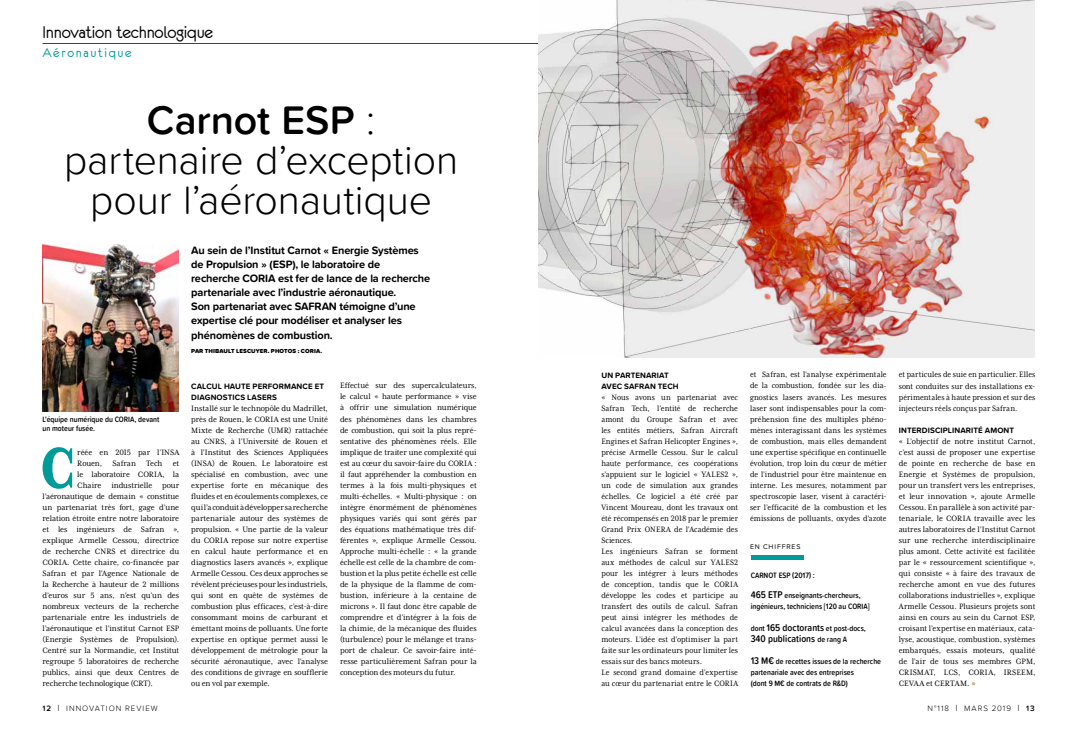
<style>
.page{position:relative;width:1078px;height:738px;background:#fff}
.page>*{position:absolute;margin:0;border:0;box-sizing:border-box;transform-origin:0 0}
.t1{font:800 65.5px "Mrs Eaves XL Serif Nar OT";color:#009a98;scale:.89 1}
.t2{font:300 41px/40px "Proxima Soft";letter-spacing:-.005em;color:#000;text-align:center}
.t3{font:21px "Mrs Eaves XL Serif Nar OT";color:#cdb181}
.t4{font:19px "Eurofurenceregular";letter-spacing:-.01em;color:#000}
.t5{font:14px "Eurofurenceregular";letter-spacing:.125em;color:#009a98}
.t6{font:700 11px/14px "Proxima Soft";letter-spacing:-.01em;color:#000}
.t7{font:600 10px "Proxima Soft Cond";color:#000}
.t8{font:9px/11px "Mrs Eaves XL Serif Nar OT";letter-spacing:-.005em;color:#000;text-align:justify}
.t9{font:9px/11px "Mrs Eaves XL Serif Nar OT";letter-spacing:-.005em;color:#000;text-align:justify;scale:.96 1}
.t10{font:600 8px/11px "Proxima Soft Cond";color:#000}
.t11{font:700 8px/11px "Proxima Soft";letter-spacing:.01em;color:#000}
.t12{font:300 8px "Proxima Soft";letter-spacing:.12em;color:#000}
.t13{font:7px "Proxima Soft";letter-spacing:.12em;color:#000}
.t14{font:900 6px "Proxima Soft";letter-spacing:.01em;color:#000}
.s1{font-weight:600}
.s2{font-family:"Dax Condensed"}
.s3{font-size:10px}
.s4{font-size:8px}
</style>
<div class="page">
<hr style="left:43px;top:43px;width:991px;height:1px;background:#3d416a">
<img style="left:538px;top:0;width:496px;height:357px">
<img style="left:43px;top:245px;width:135px;height:166px">
<hr style="left:750px;top:555px;width:53px;height:4px;background:#009a98">
<h3 class="t4" style="left:43px;top:22px;width:172px">Innovation technologique</h3>
<h3 class="t5" style="left:43px;top:45px;width:90px">Aéronautique</h3>
<h2 class="t2" style="left:64px;top:98px;width:395px"><span class="s1">Carnot ESP</span> : partenaire d’exception pour l’aéronautique</h2>
<p class="t6" style="left:191px;top:243px;width:240px">Au sein de l’Institut Carnot « Energie Systèmes de Propulsion » (ESP), le laboratoire de recherche CORIA est fer de lance de la recherche partenariale avec l’industrie aéronautique.<br>Son partenariat avec SAFRAN témoigne d’une expertise clé pour modéliser et analyser les</p>
<p class="t6" style="left:191px;top:328px;width:143px">phénomènes de combustion.</p>
<p class="t14" style="left:191px;top:346px;width:132px">PAR THIBAULT LESCUYER. PHOTOS : CORIA.</p>
<p class="t10" style="left:43px;top:414px;width:118px;line-height:9px">L'équipe numérique du CORIA, devant un moteur fusée.</p>
<h1 class="t1" style="left:40px;top:435px;width:42px">C</h1>
<p class="t8" style="left:77px;top:446px;width:103px">réée en 2015 par l’INSA</p>
<p class="t8" style="left:77px;top:457px;width:103px">Rouen, Safran Tech et</p>
<p class="t8" style="left:77px;top:468px;width:103px">le laboratoire CORIA, la</p>
<p class="t8" style="left:77px;top:479px;width:103px">Chaire industrielle pour</p>
<p class="t8" style="left:43px;top:490px;width:138px">l’aéronautique de demain « constitue</p>
<p class="t8" style="left:43px;top:501px;width:138px">un partenariat très fort, gage d’une</p>
<p class="t8" style="left:43px;top:512px;width:138px">relation étroite entre notre laboratoire</p>
<p class="t8" style="left:43px;top:523px;width:138px">et les ingénieurs de Safran »,</p>
<p class="t8" style="left:43px;top:534px;width:138px">explique Armelle Cessou, directrice</p>
<p class="t8" style="left:43px;top:545px;width:138px">de recherche CNRS et directrice du</p>
<p class="t8" style="left:43px;top:556px;width:138px">CORIA. Cette chaire, co-financée par</p>
<p class="t8" style="left:43px;top:567px;width:138px">Safran et par l’Agence Nationale de</p>
<p class="t8" style="left:43px;top:578px;width:138px">la Recherche à hauteur de 2 millions</p>
<p class="t8" style="left:43px;top:589px;width:138px">d’euros sur 5 ans, n’est qu’un des</p>
<p class="t8" style="left:43px;top:600px;width:138px">nombreux vecteurs de la recherche</p>
<p class="t8" style="left:43px;top:611px;width:138px">partenariale entre les industriels de</p>
<p class="t8" style="left:43px;top:622px;width:138px">l’aéronautique et l’institut Carnot ESP</p>
<p class="t8" style="left:43px;top:633px;width:138px">(Energie Systèmes de Propulsion).</p>
<p class="t8" style="left:43px;top:644px;width:138px">Centré sur la Normandie, cet Institut</p>
<p class="t8" style="left:43px;top:655px;width:138px">regroupe 5 laboratoires de recherche</p>
<p class="t8" style="left:43px;top:666px;width:138px">publics, ainsi que deux Centres de</p>
<p class="t8" style="left:43px;top:677px;width:112px">recherche technologique (CRT).</p>
<p class="t12" style="left:43px;top:701px;width:117px"><span class="s1">12</span> <span class="s2">l</span> INNOVATION REVIEW</p>
<p class="t11" style="left:191px;top:380px;width:134px">CALCUL HAUTE PERFORMANCE ET<br>DIAGNOSTICS LASERS</p>
<p class="t8" style="left:191px;top:402px;width:138px">Installé sur le technopôle du Madrillet, près de Rouen, le CORIA est une Unité Mixte de Recherche (UMR) rattachée au CNRS, à l’Université de Rouen et à l’Institut des Sciences Appliquées (INSA) de Rouen. Le laboratoire est spécialisé en combustion, avec une expertise forte en mécanique des fluides et en écoulements complexes, ce qui l’a conduit à développer sa recherche partenariale autour des systèmes de propulsion. « Une partie de la valeur du CORIA repose sur notre expertise en calcul haute performance et en diagnostics lasers avancés », explique Armelle Cessou. Ces deux approches se révèlent précieuses pour les industriels, qui sont en quête de systèmes de combustion plus efficaces, c’est-à-dire consommant moins de carburant et émettant moins de polluants. Une forte expertise en optique permet aussi le développement de métrologie pour la sécurité aéronautique, avec l’analyse des conditions de givrage en soufflerie ou en vol par exemple.</p>
<p class="t8" style="left:340px;top:380px;width:138px">Effectué sur des supercalculateurs, le calcul « haute performance » vise à offrir une simulation numérique des phénomènes dans les chambres de combustion, qui soit la plus repré&shy;sentative des phénomènes réels. Elle implique de traiter une complexité qui est au cœur du savoir-faire du CORIA : il faut appréhender la combustion en termes à la fois multi-physiques et multi-échelles. « Multi-physique : on intègre énormément de phénomènes physiques variés qui sont gérés par des équations mathématique très dif&shy;férentes », explique Armelle Cessou.<br>Approche multi-échelle : « la grande échelle est celle de la chambre de com&shy;bustion et la plus petite échelle est celle de la physique de la flamme de com&shy;bustion, inférieure à la centaine de microns ». Il faut donc être capable de comprendre et d’intégrer à la fois de la chimie, de la mécanique des fluides (turbulence) pour le mélange et trans&shy;port de chaleur. Ce savoir-faire inté&shy;resse particulièrement Safran pour la conception des moteurs du futur.</p>
<p class="t11" style="left:601px;top:369px;width:79px">UN PARTENARIAT<br>AVEC SAFRAN TECH</p>
<p class="t9" style="left:601px;top:391px;width:144px;text-align:left">« Nous avons un partenariat avec Safran Tech, l’entité de recherche amont du Groupe Safran et avec les entités métiers, Safran Aircraft Engines et Safran Helicopter Engines », précise Armelle Cessou. Sur le calcul haute performance, ces coopérations s’appuient sur le logiciel « YALES2 », un code de simulation aux grandes échelles. Ce logiciel a été créé par Vincent Moureau, dont les travaux ont été récompensés en 2018 par le premier Grand Prix ONERA de l’Académie des Sciences.<br>Les ingénieurs Safran se forment aux méthodes de calcul sur YALES2 pour les intégrer à leurs méthodes de conception, tandis que le CORIA développe les codes et participe au transfert des outils de calcul. Safran peut ainsi intégrer les méthodes de calcul avancées dans la conception des moteurs. L’idée est d’optimiser la part faite sur les ordinateurs pour limiter les essais sur des bancs moteurs.<br>Le second grand domaine d’expertise au cœur du partenariat entre le CORIA</p>
<p class="t9" style="left:750px;top:369px;width:144px">et Safran, est l’analyse expérimentale de la combustion, fondée sur les dia&shy;gnostics lasers avancés. Les mesures laser sont indispensables pour la com&shy;préhension fine des multiples phéno&shy;mènes interagissant dans les systèmes de combustion, mais elles demandent une expertise spécifique en continuelle évolution, trop loin du cœur de métier de l’industriel pour être maintenue en interne. Les mesures, notamment par spectroscopie laser, visent à caractéri&shy;ser l’efficacité de la combustion et les émissions de polluants, oxydes d’azote</p>
<p class="t9" style="left:898px;top:369px;width:144px">et particules de suie en particulier. Elles sont conduites sur des installations ex&shy;périmentales à haute pression et sur des injecteurs réels conçus par Safran.</p>
<p class="t11" style="left:898px;top:424px;width:117px">INTERDISCIPLINARITÉ AMONT</p>
<p class="t8" style="left:898px;top:435px;width:138px">« L’objectif de notre institut Carnot, c’est aussi de proposer une expertise de pointe en recherche de base en Energie et Systèmes de propulsion, pour un transfert vers les entreprises, et leur innovation », ajoute Armelle Cessou. En parallèle à son activité par&shy;tenariale, le CORIA travaille avec les autres laboratoires de l’Institut Carnot sur une recherche interdisciplinaire plus amont. Cette activité est facilitée par le « ressourcement scientifique », qui consiste « à faire des travaux de recherche amont en vue des futures collaborations industrielles », explique Armelle Cessou. Plusieurs projets sont ainsi en cours au sein du Carnot ESP, croisant l’expertise en matériaux, cata&shy;lyse, acoustique, combustion, systèmes embarqués, essais moteurs, qualité de l’air de tous ses membres GPM, CRISMAT, LCS, CORIA, IRSEEM, CEVAA et CERTAM.</p>
<h3 class="t3" style="left:970px;top:673px;width:7px">•</h3>
<p class="t13" style="left:750px;top:541px;width:52px">EN CHIFFRES</p>
<p class="t10" style="left:750px;top:568px;width:66px">CARNOT ESP (2017) :</p>
<p class="t10" style="left:750px;top:588px;width:120px"><span class="s3">465 ETP</span> enseignants-chercheurs, ingénieurs, techniciens [120 au CORIA]</p>
<p class="t10" style="left:750px;top:621px;width:117px">dont <span class="s3">165 doctorants</span> et post-docs,</p>
<p class="t7" style="left:750px;top:630px;width:98px">340 publications <span class="s4">de rang A</span></p>
<p class="t10" style="left:750px;top:654px;width:132px"><span class="s3">13 M€</span> de recettes issues de la recherche partenariale avec des entreprises<br>(dont 9 M€ de contrats de R&amp;D)</p>
<p class="t12" style="left:927px;top:701px;width:109px">N°118 <span class="s2">l</span> MARS 2019 <span class="s2">l</span> <span class="s1">13</span></p>
</div>
